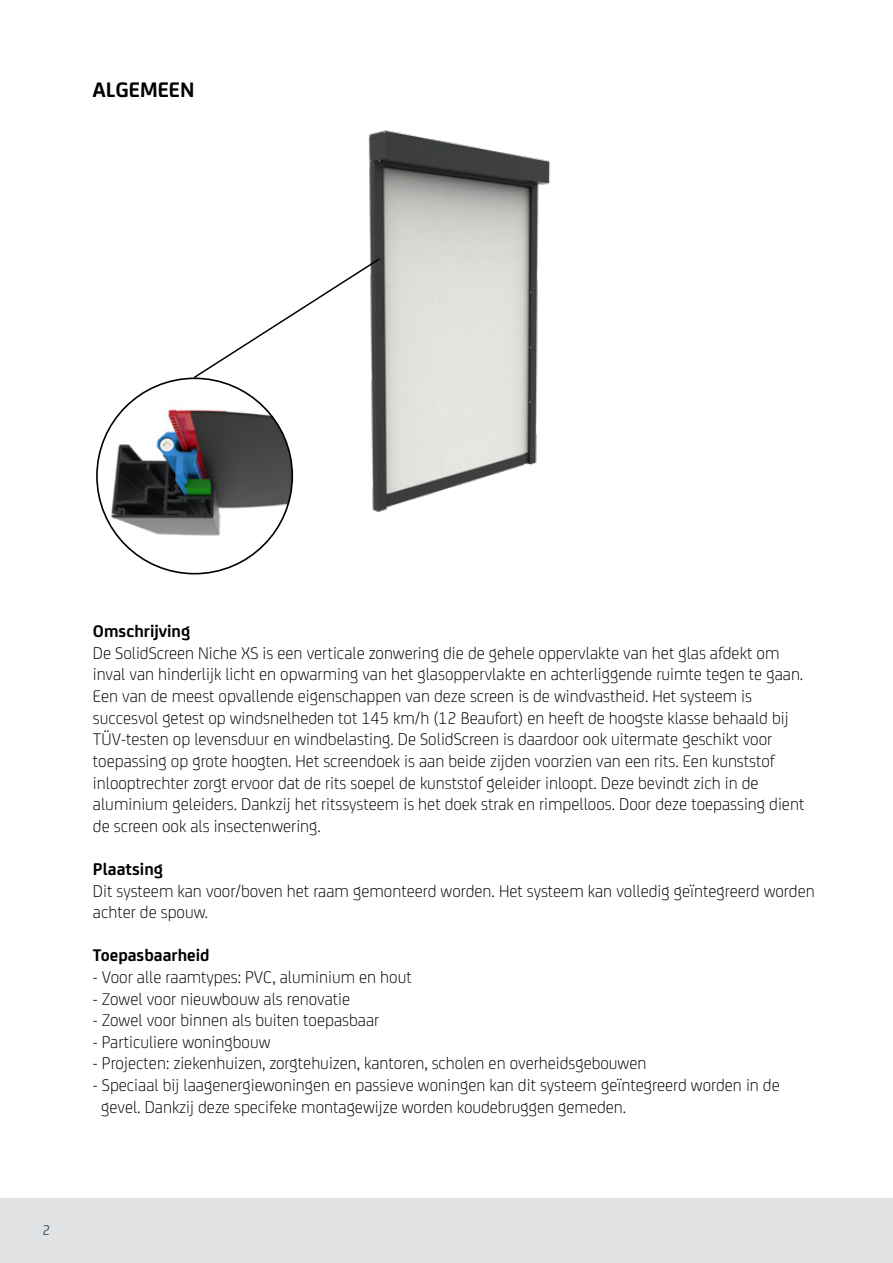
<style>
.page{position:relative;width:893px;height:1263px;background:#fff}
.page>*{position:absolute;margin:0;border:0;box-sizing:border-box;transform-origin:0 0}
.t1{font:700 22.5px "FS Joey";color:#000}
.t2{font:300 18px/21.6px "FS Joey";color:#000}
.t3{font:700 18px "FS Joey";color:#000}
.t4{font:15px "FS Joey";color:#374d55}
</style>
<div class="page">
<img style="left:368px;top:130px;width:183px;height:383px">
<img style="left:97px;top:378px;width:195px;height:196px;border-radius:98px">
<svg style="left:192px;top:257px;width:190px;height:123px"></svg>
<div style="left:0;top:1198px;width:893px;height:65px;background:#e1e2e3"></div>
<p class="t1" style="left:93px;top:73px;width:103px">ALGEMEEN</p>
<p class="t4" style="left:43px;top:1219px;width:9px">2</p>
<p class="t3" style="left:93px;top:618px;width:99px">Omschrijving</p>
<p class="t2" style="left:93px;top:641px;width:713px">De SolidScreen Niche XS is een verticale zonwering die de gehele oppervlakte van het glas afdekt om inval van hinderlijk licht en opwarming van het glasoppervlakte en achterliggende ruimte tegen te gaan.<br>Een van de meest opvallende eigenschappen van deze screen is de windvastheid. Het systeem is succesvol getest op windsnelheden tot 145 km/h (12 Beaufort) en heeft de hoogste klasse behaald bij TÜV-testen op levensduur en windbelasting. De SolidScreen is daardoor ook uitermate geschikt voor toepassing op grote hoogten. Het screendoek is aan beide zijden voorzien van een rits. Een kunststof inlooptrechter zorgt ervoor dat de rits soepel de kunststof geleider inloopt. Deze bevindt zich in de aluminium geleiders. Dankzij het ritssysteem is het doek strak en rimpelloos. Door deze toepassing dient de screen ook als insectenwering.</p>
<p class="t3" style="left:93px;top:855px;width:71px">Plaatsing</p>
<p class="t2" style="left:93px;top:879px;width:723px">Dit systeem kan voor/boven het raam gemonteerd worden. Het systeem kan volledig geïntegreerd worden achter de spouw.</p>
<p class="t3" style="left:93px;top:942px;width:118px">Toepasbaarheid</p>
<p class="t2" style="left:93px;top:965px;width:320px">- Voor alle raamtypes: PVC, aluminium en hout</p>
<p class="t2" style="left:93px;top:987px;width:259px">- Zowel voor nieuwbouw als renovatie</p>
<p class="t2" style="left:93px;top:1008px;width:288px">- Zowel voor binnen als buiten toepasbaar</p>
<p class="t2" style="left:93px;top:1030px;width:179px">- Particuliere woningbouw</p>
<p class="t2" style="left:93px;top:1051px;width:555px">- Projecten: ziekenhuizen, zorgtehuizen, kantoren, scholen en overheidsgebouwen</p>
<p class="t2" style="left:101px;top:1073px;width:680px;text-indent:-8px">- Speciaal bij laagenergiewoningen en passieve woningen kan dit systeem geïntegreerd worden in de gevel. Dankzij deze specifeke montagewijze worden koudebruggen gemeden.</p>
</div>
